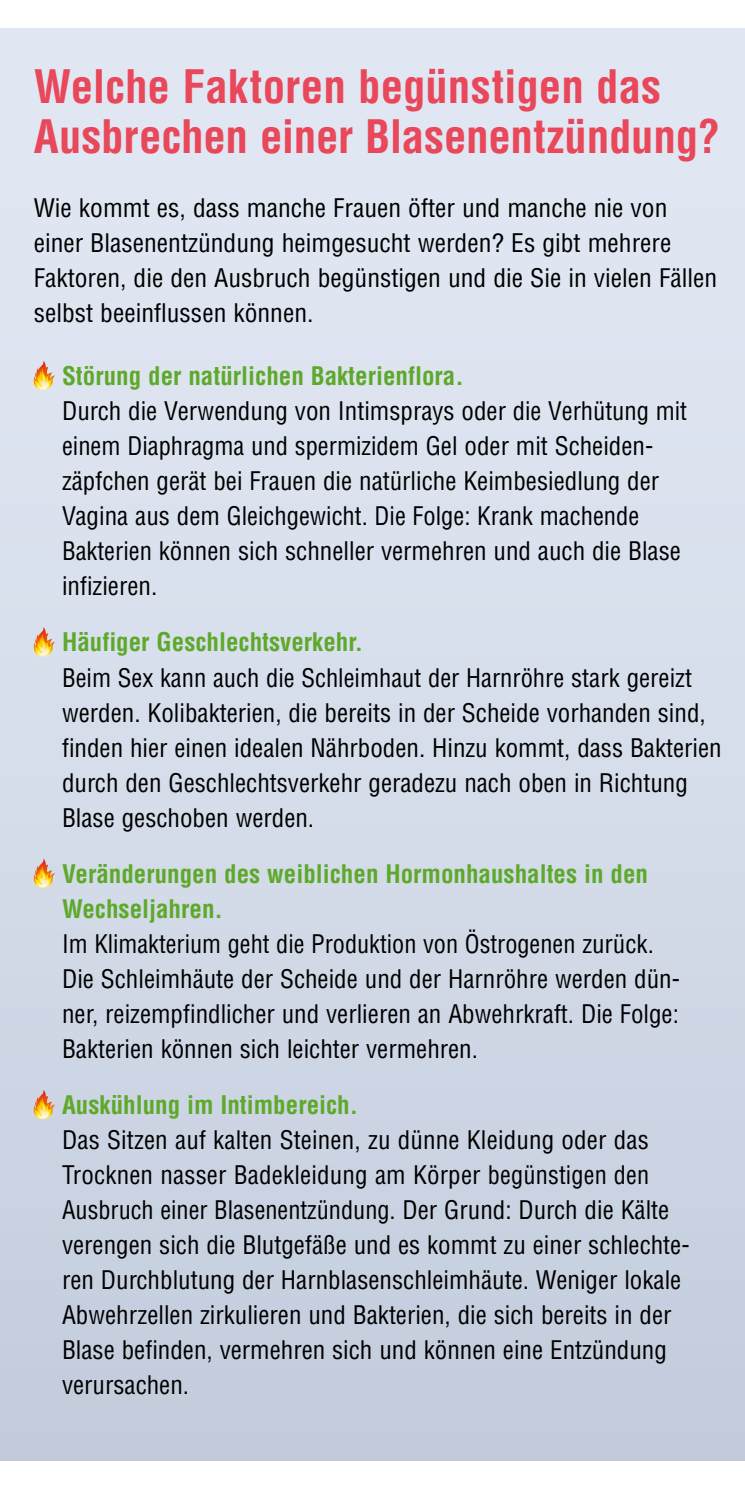
<style>
.page{position:relative;width:745px;height:1489px;background:#fff}
.page>*{position:absolute;margin:0;border:0;box-sizing:border-box;transform-origin:0 0}
.t1{font:700 condensed 45px/50px "Helvetica LT Std";letter-spacing:-.005em;color:#e9475a}
.t2{font:condensed 25px/35px "Helvetica LT Std";color:#000}
.t3{font:700 condensed 25px/35px "Helvetica LT Std";color:#5ea92b}
</style>
<div class="page">
<div style="left:0;top:28px;width:744px;height:1432px;background:linear-gradient(to bottom,#e5ebf6,#c4cedd)"></div>
<svg style="left:32px;top:360px;width:23px;height:30px"></svg>
<svg style="left:32px;top:627px;width:23px;height:29px"></svg>
<svg style="left:32px;top:858px;width:23px;height:29px"></svg>
<svg style="left:32px;top:1089px;width:23px;height:30px"></svg>
<h1 class="t1" style="left:34px;top:62px;width:687px">Welche Faktoren begünstigen das<br>Ausbrechen einer Blasenentzündung?</h1>
<p class="t2" style="left:34px;top:190px;width:684px">Wie kommt es, dass manche Frauen öfter und manche nie von einer Blasenentzündung heimgesucht werden? Es gibt mehrere Faktoren, die den Ausbruch begünstigen und die Sie in vielen Fällen selbst beeinflussen können.</p>
<p class="t3" style="left:62px;top:358px;width:403px">Störung der natürlichen Bakterienflora.</p>
<p class="t2" style="left:62px;top:393px;width:626px">Durch die Verwendung von Intimsprays oder die Verhütung mit einem Diaphragma und spermizidem Gel oder mit Scheiden&shy;zäpfchen gerät bei Frauen die natürliche Keimbesiedlung der Vagina aus dem Gleich gewicht. Die Folge: Krank machende Bakterien können sich schneller vermehren und auch die Blase infizieren.</p>
<p class="t3" style="left:62px;top:624px;width:302px">Häufiger Geschlechtsverkehr.</p>
<p class="t2" style="left:62px;top:659px;width:660px">Beim Sex kann auch die Schleimhaut der Harnröhre stark gereizt werden. Kolibakterien, die bereits in der Scheide vorhanden sind, finden hier einen idealen Nährboden. Hinzu kommt, dass Bakterien durch den Geschlechtsverkehr geradezu nach oben in Richtung Blase geschoben werden.</p>
<p class="t3" style="left:62px;top:856px;width:587px">Veränderungen des weiblichen Hormonhaushaltes in den<br>Wechseljahren.</p>
<p class="t2" style="left:62px;top:926px;width:619px">Im Klimakterium geht die Produktion von Östro genen zurück.<br>Die Schleimhäute der Scheide und der Harnröhre werden dün&shy;ner, reizemp find licher und verlieren an Abwehrkraft. Die Folge:<br>Bakterien können sich leichter vermehren.</p>
<p class="t3" style="left:62px;top:1087px;width:297px">Auskühlung im Intimbereich.</p>
<p class="t2" style="left:62px;top:1122px;width:628px">Das Sitzen auf kalten Steinen, zu dünne Kleidung oder das Trocknen nasser Badekleidung am Körper begünstigen den Ausbruch einer Blasenentzün dung. Der Grund: Durch die Kälte verengen sich die Blut gefäße und es kommt zu einer schlechte&shy;ren Durch blutung der Harnblasen schleimhäute. Weniger lokale Abwehrzellen zirkulieren und Bakterien, die sich bereits in der Blase befinden, vermehren sich und können eine Entzündung verursachen.</p>
</div>
